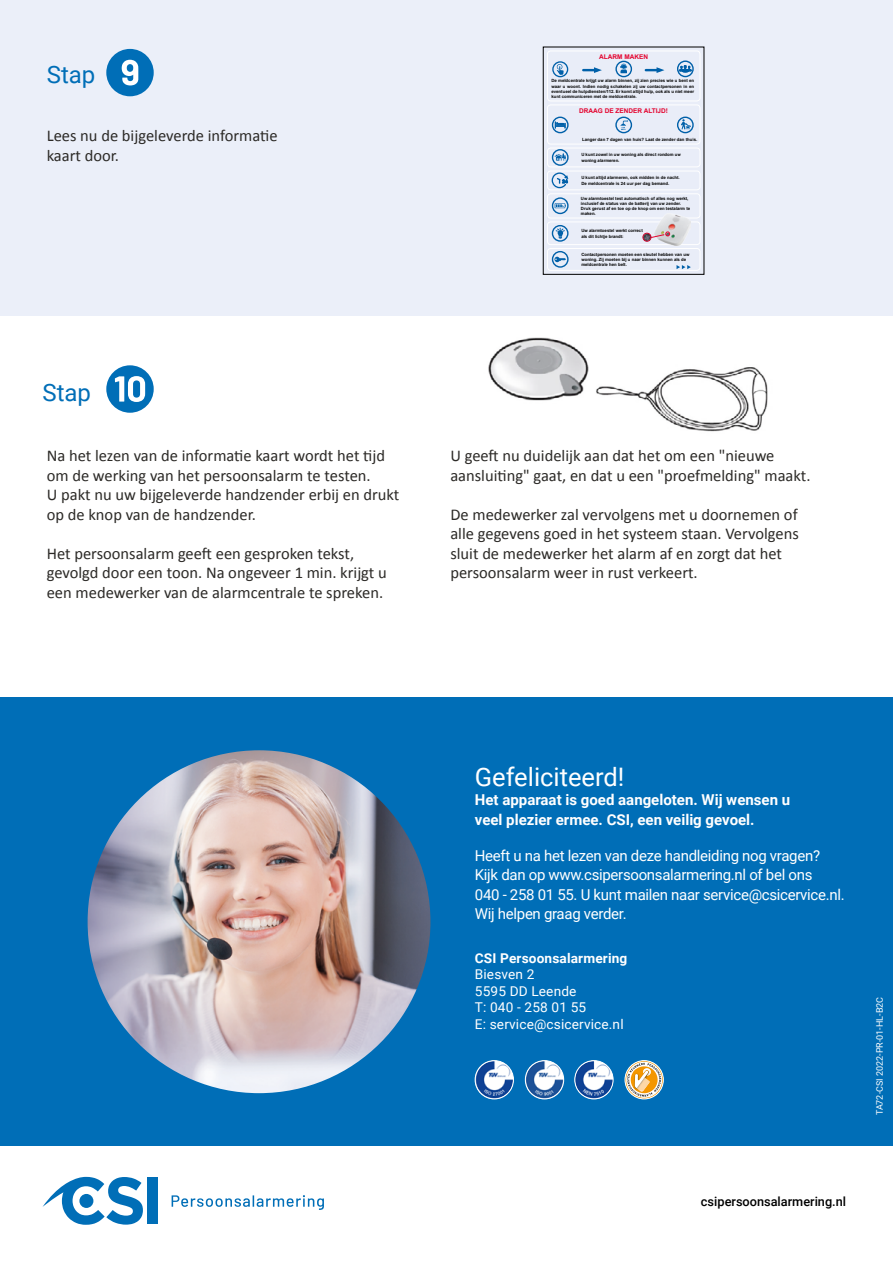
<style>
.page{position:relative;width:893px;height:1263px;background:#fff}
.page>*{position:absolute;margin:0;border:0;box-sizing:border-box;transform-origin:0 0}
.t1{font:25.5px "Roboto";color:#fff}
.t2{font:24px "Roboto";color:#006eb7}
.t3{font:16.5px/19.5px "Calibri";color:#2c2a27}
.t4{font:15px/19.5px "Roboto";letter-spacing:-.02em;color:#fff}
.t5{font:700 15px/19.5px "Roboto";color:#fff}
.t6{font:13.5px/16.5px "Roboto";letter-spacing:.01em;color:#fff}
.t7{font:700 13.5px "Roboto";letter-spacing:.01em;color:#fff}
.t8{font:500 12.75px "Roboto";color:#000}
.t9{font:9px "Roboto";color:#fff}
.t10{font:700 6.45px "Arial";color:#e4032e}
.t11{font:700 4.35px/5.2px "Arial";color:#000}
</style>
<div class="page">
<div style="left:0;top:697px;width:893px;height:449px;background:#006eb7"></div>
<img style="left:88px;top:750px;width:342px;height:343px;border-radius:171px">
<img style="left:475px;top:1061px;width:38px;height:38px;border-radius:19px">
<div style="left:475px;top:1060px;width:39px;height:39px;border:1px solid #fff;border-radius:50%"></div>
<img style="left:525px;top:1061px;width:39px;height:38px;border-radius:19px">
<div style="left:525px;top:1060px;width:39px;height:39px;border:1px solid #fff;border-radius:50%"></div>
<img style="left:575px;top:1061px;width:38px;height:38px;border-radius:19px">
<div style="left:574px;top:1060px;width:39px;height:39px;border:1px solid #fff;border-radius:50%"></div>
<svg style="left:625px;top:1061px;width:38px;height:38px"></svg>
<div style="left:625px;top:1060px;width:39px;height:39px;border:1px solid #fff;border-radius:50%"></div>
<img style="left:488px;top:337px;width:280px;height:95px">
<div style="left:0;top:0;width:893px;height:316px;background:#ebeff9"></div>
<svg style="left:172px;top:1195px;width:152px;height:15px"></svg>
<div style="left:147px;top:1178px;width:10px;height:46px;background:#006eb7"></div>
<svg style="left:43px;top:1177px;width:100px;height:48px"></svg>
<div style="left:79px;top:1194px;width:14px;height:14px;background:#006eb7;border-radius:50%"></div>
<div style="left:106px;top:365px;width:48px;height:48px;background:#006eb7;border-radius:50%"></div>
<svg style="left:115px;top:376px;width:30px;height:26px"></svg>
<div style="left:106px;top:49px;width:48px;height:47px;background:#006eb7;border-radius:50%"></div>
<svg style="left:122px;top:60px;width:16px;height:25px"></svg>
<div style="left:547px;top:105px;width:153px;height:39px;border:1px solid #fff;border-radius:3px"></div>
<div style="left:547px;top:148px;width:153px;height:19px;border:1px solid #fff;border-radius:3px"></div>
<div style="left:547px;top:171px;width:153px;height:19px;border:1px solid #fff;border-radius:3px"></div>
<div style="left:547px;top:248px;width:153px;height:22px;border:1px solid #fff;border-radius:3px"></div>
<div style="left:547px;top:51px;width:153px;height:50px;border:1px solid #fff;border-radius:3px"></div>
<div style="left:547px;top:194px;width:153px;height:24px;border:1px solid #fff;border-radius:3px"></div>
<div style="left:547px;top:222px;width:153px;height:23px;border:1px solid #fff;border-radius:3px"></div>
<div style="left:552px;top:117px;width:17px;height:16px;border:1px solid #0060a9;border-radius:50%"></div>
<svg style="left:555px;top:122px;width:11px;height:6px"></svg>
<div style="left:615px;top:117px;width:17px;height:16px;border:1px solid #0060a9;border-radius:50%"></div>
<svg style="left:620px;top:120px;width:8px;height:10px"></svg>
<div style="left:677px;top:117px;width:17px;height:16px;border:1px solid #0060a9;border-radius:50%"></div>
<svg style="left:681px;top:119px;width:10px;height:10px"></svg>
<div style="left:615px;top:61px;width:17px;height:16px;border:1px solid #0060a9;border-radius:50%"></div>
<svg style="left:620px;top:63px;width:8px;height:10px"></svg>
<div style="left:552px;top:61px;width:16px;height:16px;border:1px solid #0060a9;border-radius:50%"></div>
<svg style="left:557px;top:64px;width:7px;height:11px"></svg>
<div style="left:677px;top:60px;width:17px;height:17px;border:1px solid #0060a9;border-radius:50%"></div>
<svg style="left:679px;top:65px;width:13px;height:8px"></svg>
<svg style="left:583px;top:67px;width:19px;height:6px"></svg>
<svg style="left:646px;top:67px;width:18px;height:6px"></svg>
<div style="left:552px;top:197px;width:17px;height:17px;border:1px solid #0060a9;border-radius:50%"></div>
<svg style="left:555px;top:203px;width:11px;height:5px"></svg>
<div style="left:552px;top:149px;width:17px;height:17px;border:1px solid #0060a9;border-radius:50%"></div>
<svg style="left:555px;top:153px;width:11px;height:8px"></svg>
<div style="left:552px;top:225px;width:16px;height:17px;border:1px solid #0060a9;border-radius:50%"></div>
<svg style="left:556px;top:228px;width:8px;height:11px"></svg>
<svg style="left:676px;top:265px;width:15px;height:4px"></svg>
<svg style="left:554px;top:257px;width:12px;height:5px"></svg>
<div style="left:552px;top:251px;width:17px;height:17px;border:1px solid #0060a9;border-radius:50%"></div>
<svg style="left:552px;top:172px;width:16px;height:16px"></svg>
<img style="left:655px;top:215px;width:35px;height:30px">
<svg style="left:643px;top:232px;width:27px;height:9px"></svg>
<h2 class="t2" style="left:47px;top:57px;width:50px">Stap</h2>
<h3 class="t3" style="left:47px;top:125px;width:232px">Lees nu de bijgeleverde informatie kaart door.</h3>
<h2 class="t2" style="left:43px;top:376px;width:50px">Stap</h2>
<h3 class="t3" style="left:47px;top:445px;width:354px">Na het lezen van de informatie kaart wordt het tijd om de werking van het persoonsalarm te testen.<br>U pakt nu uw bijgeleverde handzender erbij en drukt op de knop van de handzender.</h3>
<h3 class="t3" style="left:47px;top:542px;width:341px">Het persoonsalarm geeft een gesproken tekst, gevolgd door een toon. Na ongeveer 1 min. krijgt u een medewerker van de alarmcentrale te spreken.</h3>
<h3 class="t10" style="left:599px;top:53px;width:50px">ALARM MAKEN</h3>
<p class="t11" style="left:551px;top:78px;width:144px;text-align:justify">De meldcentrale krijgt uw alarm binnen, zij zien precies wie u bent en waar u woont. Indien nodig schakelen zij uw contactpersonen in en eventueel de hulpdiensten/112. Er komt altijd hulp, ook als u niet meer kunt communiceren met de meldcentrale.</p>
<h3 class="t10" style="left:579px;top:107px;width:90px">DRAAG DE ZENDER ALTIJD!</h3>
<p class="t11" style="left:582px;top:137px;width:117px">Langer dan 7 dagen van huis? Laat de zender dan thuis.</p>
<p class="t11" style="left:581px;top:152px;width:101px">U kunt zowel in uw woning als direct rondom uw woning alarmeren.</p>
<p class="t11" style="left:581px;top:175px;width:100px">U kunt altijd alarmeren, ook midden in de nacht.<br>De meldcentrale is 24 uur per dag bemand.</p>
<p class="t11" style="left:581px;top:196px;width:111px">Uw alarmtoestel test automatisch of alles nog werkt, inclusief de status van de batterij van uw zender.<br>Druk gerust af en toe op de knop om een testalarm te maken.</p>
<p class="t11" style="left:581px;top:228px;width:63px">Uw alarmtoestel werkt correct als dit lichtje brandt:</p>
<p class="t11" style="left:581px;top:252px;width:110px">Contactpersonen moeten een sleutel hebben van uw woning. Zij moeten bij u naar binnen kunnen als de meldcentrale hen belt.</p>
<h3 class="t3" style="left:450px;top:445px;width:362px">U geeft nu duidelijk aan dat het om een "nieuwe aansluiting" gaat, en dat u een "proefmelding" maakt.</h3>
<h3 class="t3" style="left:450px;top:503px;width:350px">De medewerker zal vervolgens met u doornemen of alle gegevens goed in het systeem staan. Vervolgens sluit de medewerker het alarm af en zorgt dat het persoonsalarm weer in rust verkeert.</h3>
<h1 class="t1" style="left:475px;top:759px;width:151px">Gefeliciteerd!</h1>
<h3 class="t5" style="left:475px;top:789px;width:317px">Het apparaat is goed aangeloten. Wij wensen u veel plezier ermee. CSI, een veilig gevoel.</h3>
<h3 class="t4" style="left:475px;top:845px;width:371px">Heeft u na het lezen van deze handleiding nog vragen?<br>Kijk dan op www.csipersoonsalarmering.nl of bel ons<br>040 - 258 01 55. U kunt mailen naar service@csicervice.nl.<br>Wij helpen graag verder.</h3>
<h3 class="t7" style="left:475px;top:948px;width:154px">CSI Persoonsalarmering</h3>
<h3 class="t6" style="left:475px;top:966px;width:150px">Biesven 2<br>5595 DD Leende<br>T: 040 - 258 01 55<br>E: service@csicervice.nl</h3>
<h3 class="t9" style="left:873px;top:1115px;width:120px;rotate:-90deg">TA72-CSI 2022-PR-01-HL-B2C</h3>
<h3 class="t8" style="left:701px;top:1192px;width:147px">csipersoonsalarmering.nl</h3>
</div>
